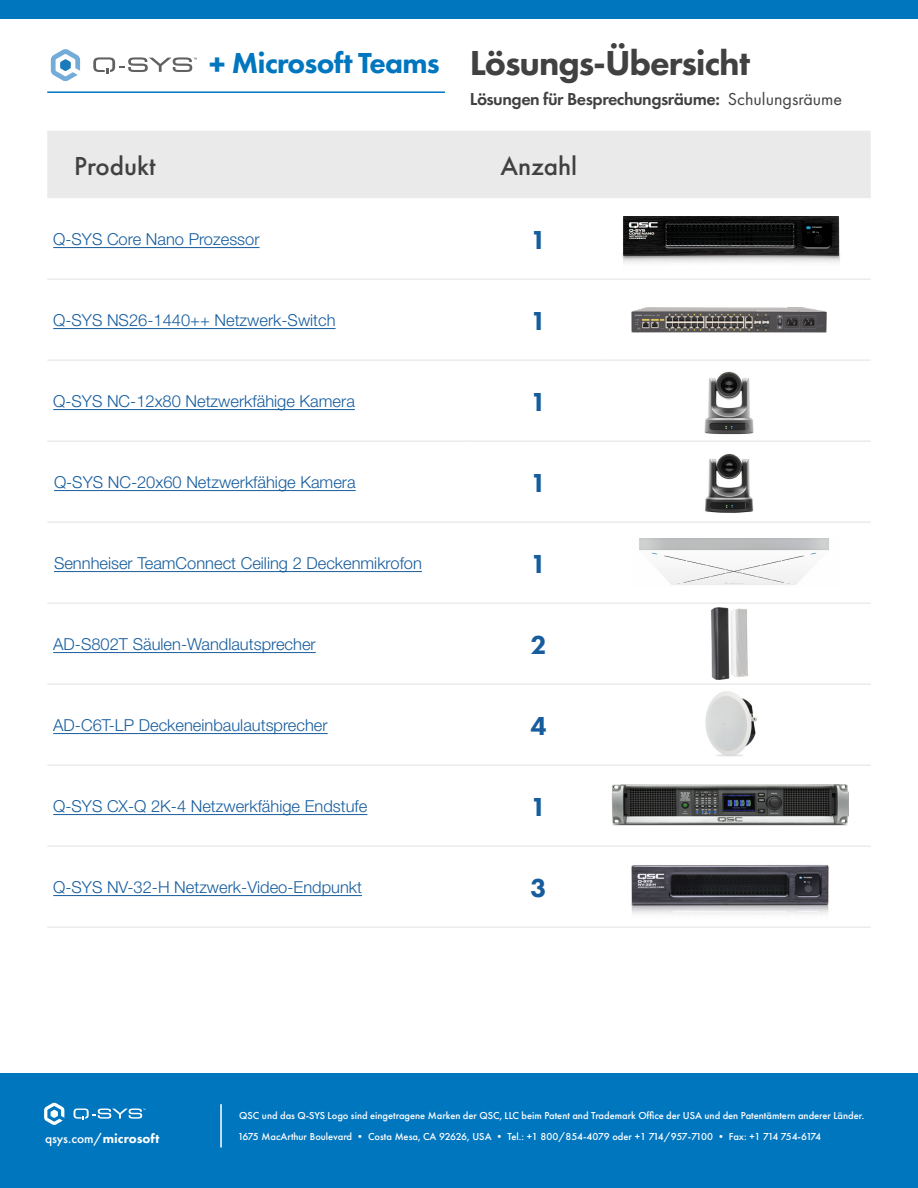
<style>
.page{position:relative;width:918px;height:1188px;background:#fff}
.page>*{position:absolute;margin:0;border:0;box-sizing:border-box;transform-origin:0 0}
.t1{font:800 36px "Futura PT";letter-spacing:-.03em;color:#414141}
.t2{font:800 30px "Futura PT";letter-spacing:-.025em;color:#0076bf}
.equip_list_model{font:500 27px "Futura PT";color:#414141}
.equip_list_model-2{font:800 27px "Futura PT";color:#175d9e}
.t3{font:600 18px "Futura PT";letter-spacing:-.025em;color:#414141}
.t4{font:300 16.5px "Helvetica Neue LT Pro";color:#175d9e}
.t5{font:500 13.5px "Futura PT";color:#fff}
.t6{font:500 10.5px "Futura PT";color:#fff}
.s1{font-size:33.6px}
.s2{font-weight:400}
.s3{font-weight:800}
</style>
<div class="page">
<div style="left:0;top:1074px;width:918px;height:114px;background:#0076bf"></div>
<hr style="left:220px;top:1104px;width:2px;height:43px;background:#fff">
<div style="left:0;top:0;width:918px;height:18px;background:#0076bf"></div>
<div style="left:47px;top:131px;width:824px;height:67px;background:#eaeaea"></div>
<hr style="left:470px;top:278px;width:138px;height:2px;background:#ebebec">
<hr style="left:608px;top:278px;width:263px;height:2px;background:#ebebec">
<hr style="left:470px;top:926px;width:138px;height:2px;background:#ebebec">
<hr style="left:608px;top:926px;width:263px;height:2px;background:#ebebec">
<hr style="left:470px;top:683px;width:138px;height:2px;background:#ebebec">
<hr style="left:608px;top:683px;width:263px;height:2px;background:#ebebec">
<hr style="left:47px;top:278px;width:423px;height:2px;background:#ebebec">
<hr style="left:47px;top:683px;width:423px;height:2px;background:#ebebec">
<hr style="left:47px;top:926px;width:423px;height:2px;background:#ebebec">
<hr style="left:47px;top:359px;width:423px;height:2px;background:#ebebec">
<hr style="left:470px;top:359px;width:138px;height:2px;background:#ebebec">
<hr style="left:608px;top:359px;width:263px;height:2px;background:#ebebec">
<hr style="left:47px;top:440px;width:423px;height:2px;background:#ebebec">
<hr style="left:470px;top:440px;width:138px;height:2px;background:#ebebec">
<hr style="left:608px;top:440px;width:263px;height:2px;background:#ebebec">
<hr style="left:47px;top:521px;width:423px;height:2px;background:#ebebec">
<hr style="left:470px;top:521px;width:138px;height:2px;background:#ebebec">
<hr style="left:608px;top:521px;width:263px;height:2px;background:#ebebec">
<hr style="left:47px;top:602px;width:423px;height:2px;background:#ebebec">
<hr style="left:470px;top:602px;width:138px;height:2px;background:#ebebec">
<hr style="left:608px;top:602px;width:263px;height:2px;background:#ebebec">
<hr style="left:47px;top:764px;width:423px;height:2px;background:#ebebec">
<hr style="left:470px;top:764px;width:138px;height:2px;background:#ebebec">
<hr style="left:608px;top:764px;width:263px;height:2px;background:#ebebec">
<hr style="left:47px;top:845px;width:423px;height:2px;background:#ebebec">
<hr style="left:470px;top:845px;width:138px;height:2px;background:#ebebec">
<hr style="left:608px;top:845px;width:263px;height:2px;background:#ebebec">
<hr style="left:53px;top:247px;width:207px;height:1px;background:#175d9e">
<hr style="left:53px;top:328px;width:283px;height:1px;background:#175d9e">
<hr style="left:53px;top:409px;width:302px;height:1px;background:#175d9e">
<hr style="left:54px;top:490px;width:302px;height:1px;background:#175d9e">
<hr style="left:54px;top:571px;width:368px;height:1px;background:#175d9e">
<hr style="left:53px;top:652px;width:263px;height:1px;background:#175d9e">
<hr style="left:53px;top:733px;width:275px;height:1px;background:#175d9e">
<hr style="left:53px;top:814px;width:314px;height:1px;background:#175d9e">
<hr style="left:53px;top:895px;width:309px;height:1px;background:#175d9e">
<hr style="left:47px;top:91px;width:398px;height:2px;background:#0076bf">
<img style="left:622px;top:216px;width:218px;height:47px">
<img style="left:632px;top:308px;width:195px;height:24px">
<img style="left:704px;top:371px;width:50px;height:64px">
<img style="left:639px;top:538px;width:190px;height:47px">
<img style="left:711px;top:608px;width:37px;height:72px">
<img style="left:705px;top:691px;width:52px;height:66px">
<svg style="left:51px;top:49px;width:29px;height:32px"></svg>
<svg style="left:93px;top:57px;width:104px;height:17px"></svg>
<svg style="left:44px;top:1103px;width:20px;height:22px"></svg>
<svg style="left:74px;top:1109px;width:71px;height:11px"></svg>
<img style="left:705px;top:453px;width:49px;height:60px">
<img style="left:631px;top:865px;width:198px;height:50px">
<img style="left:611px;top:785px;width:237px;height:41px">
<p class="t2" style="left:209px;top:44px;width:233px"><span class="s1">+</span> Microsoft Teams</p>
<p class="t1" style="left:470px;top:40px;width:282px">Lösungs-Übersicht</p>
<p class="t3" style="left:470px;top:88px;width:374px">Lösungen für Besprechungsräume: <span class="s2">Schulungsräume</span></p>
<p class="equip_list_model" style="left:74px;top:149px;width:83px">Produkt</p>
<p class="equip_list_model" style="left:500px;top:149px;width:78px">Anzahl</p>
<p class="t4" style="left:53px;top:229px;width:208px">Q-SYS Core Nano Prozessor</p>
<p class="equip_list_model-2" style="left:531px;top:223px;width:18px">1</p>
<p class="t4" style="left:53px;top:310px;width:284px">Q-SYS NS26-1440++ Netzwerk-Switch</p>
<p class="equip_list_model-2" style="left:531px;top:304px;width:18px">1</p>
<p class="t4" style="left:53px;top:391px;width:303px">Q-SYS NC-12x80 Netzwerkfähige Kamera</p>
<p class="equip_list_model-2" style="left:531px;top:385px;width:18px">1</p>
<p class="t4" style="left:54px;top:472px;width:303px">Q-SYS NC-20x60 Netzwerkfähige Kamera</p>
<p class="equip_list_model-2" style="left:531px;top:466px;width:18px">1</p>
<p class="t4" style="left:54px;top:553px;width:370px">Sennheiser TeamConnect Ceiling 2 Deckenmikrofon</p>
<p class="equip_list_model-2" style="left:531px;top:547px;width:18px">1</p>
<p class="t4" style="left:53px;top:634px;width:264px">AD-S802T Säulen-Wandlautsprecher</p>
<p class="equip_list_model-2" style="left:531px;top:628px;width:18px">2</p>
<p class="t4" style="left:53px;top:715px;width:276px">AD-C6T-LP Deckeneinbaulautsprecher</p>
<p class="equip_list_model-2" style="left:531px;top:709px;width:18px">4</p>
<p class="t4" style="left:53px;top:796px;width:316px">Q-SYS CX-Q 2K-4 Netzwerkfähige Endstufe</p>
<p class="equip_list_model-2" style="left:531px;top:790px;width:18px">1</p>
<p class="t4" style="left:53px;top:877px;width:310px">Q-SYS NV-32-H Netzwerk-Video-Endpunkt</p>
<p class="equip_list_model-2" style="left:531px;top:871px;width:18px">3</p>
<p class="t5" style="left:45px;top:1131px;width:116px">qsys.com/<span class="s3">microsoft</span></p>
<p class="t6" style="left:239px;top:1110px;width:627px">QSC und das Q-SYS Logo sind eingetragene Marken der QSC, LLC beim Patent and Trademark Office der USA und den Patentämtern anderer Länder.</p>
<p class="t6" style="left:238px;top:1131px;width:585px">1675 MacArthur Boulevard • Costa Mesa, CA 92626, USA • Tel.: +1 800/854-4079 oder +1 714/957-7100 • Fax: +1 714 754-6174</p>
</div>
